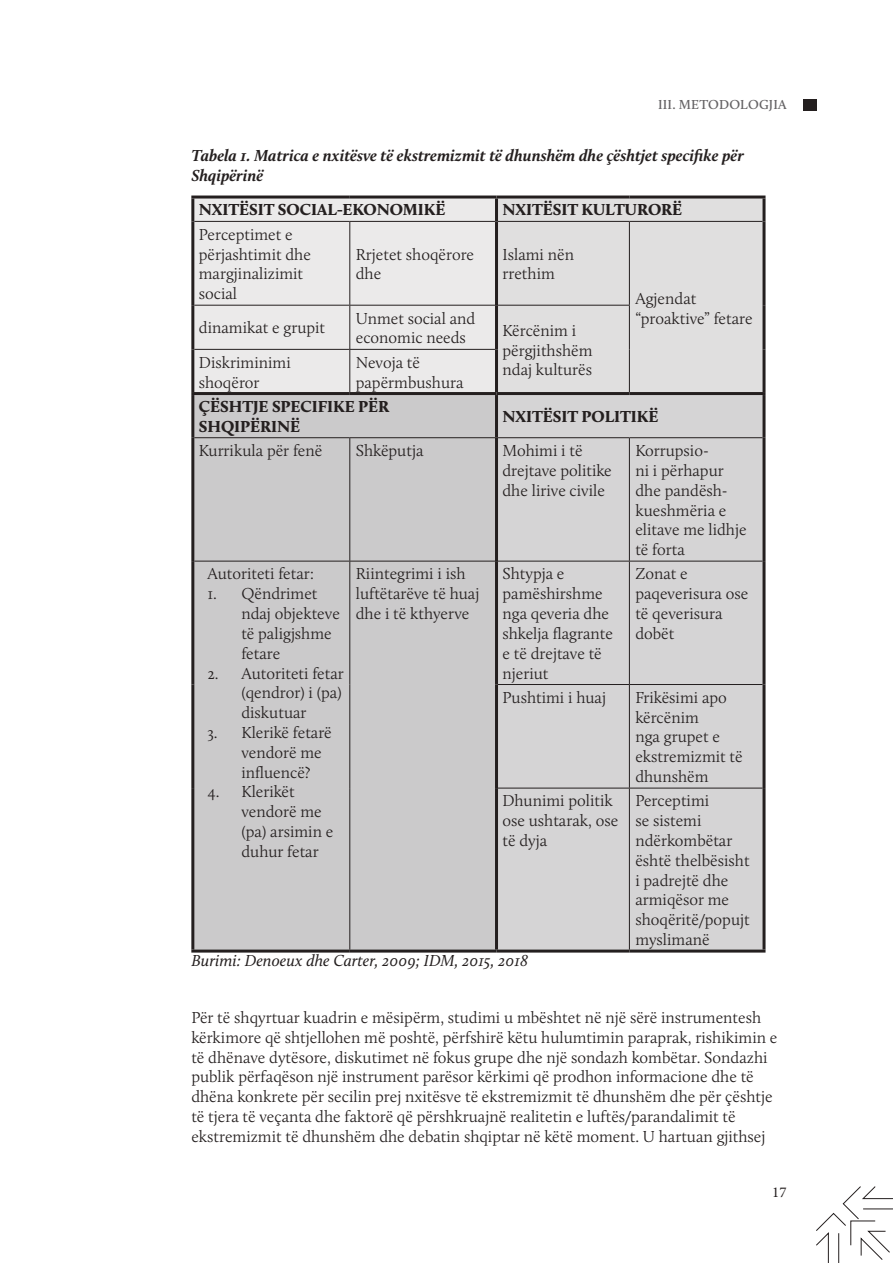
<style>
.page{position:relative;width:893px;height:1263px;background:#fff}
.page>*{position:absolute;margin:0;border:0;box-sizing:border-box;transform-origin:0 0}
.t1{font:300 16.5px/19.8px "Calluna";color:#241f1f}
.t2{font:900 16.5px/19.8px "Calluna";color:#241f1f}
.t3{font:italic 700 16.5px/19.8px "Calluna";color:#241f1f}
.t4{font:italic 16.5px "Calluna";color:#241f1f}
.t5{font:15px "Minion Pro";color:#241f1f}
.t6{font:600 13.5px "Calluna";letter-spacing:.015em;color:#656365}
</style>
<div class="page">
<svg style="left:816px;top:1186px;width:77px;height:77px"></svg>
<div style="left:803px;top:99px;width:14px;height:12px;background:#241f1f"></div>
<div style="left:194px;top:198px;width:301px;height:194px;background:#ebeaea"></div>
<div style="left:498px;top:198px;width:264px;height:194px;background:#e0dfdf"></div>
<div style="left:194px;top:395px;width:301px;height:554px;background:#cbcacb"></div>
<div style="left:498px;top:395px;width:264px;height:554px;background:#d5d4d5"></div>
<hr style="left:194px;top:221px;width:156px;height:1px;background:#241f1f">
<hr style="left:350px;top:221px;width:145px;height:1px;background:#241f1f">
<hr style="left:349px;top:222px;width:1px;height:83px;background:#241f1f">
<hr style="left:498px;top:221px;width:131px;height:1px;background:#241f1f">
<hr style="left:629px;top:221px;width:133px;height:1px;background:#241f1f">
<hr style="left:629px;top:222px;width:1px;height:83px;background:#241f1f">
<hr style="left:194px;top:305px;width:156px;height:1px;background:#241f1f">
<hr style="left:350px;top:305px;width:145px;height:1px;background:#241f1f">
<hr style="left:349px;top:306px;width:1px;height:43px;background:#241f1f">
<hr style="left:498px;top:305px;width:132px;height:1px;background:#241f1f">
<hr style="left:629px;top:306px;width:1px;height:43px;background:#241f1f">
<hr style="left:629px;top:349px;width:1px;height:43px;background:#241f1f">
<hr style="left:194px;top:349px;width:156px;height:1px;background:#241f1f">
<hr style="left:350px;top:349px;width:145px;height:1px;background:#241f1f">
<hr style="left:349px;top:350px;width:1px;height:42px;background:#241f1f">
<hr style="left:194px;top:437px;width:156px;height:1px;background:#241f1f">
<hr style="left:350px;top:437px;width:145px;height:1px;background:#241f1f">
<hr style="left:349px;top:438px;width:1px;height:123px;background:#241f1f">
<hr style="left:498px;top:437px;width:131px;height:1px;background:#241f1f">
<hr style="left:629px;top:437px;width:133px;height:1px;background:#241f1f">
<hr style="left:629px;top:438px;width:1px;height:123px;background:#241f1f">
<hr style="left:194px;top:561px;width:156px;height:1px;background:#241f1f">
<hr style="left:350px;top:561px;width:145px;height:1px;background:#241f1f">
<hr style="left:349px;top:561px;width:1px;height:123px;background:#241f1f">
<hr style="left:349px;top:684px;width:1px;height:104px;background:#241f1f">
<hr style="left:349px;top:788px;width:1px;height:161px;background:#241f1f">
<hr style="left:498px;top:561px;width:131px;height:1px;background:#241f1f">
<hr style="left:629px;top:561px;width:133px;height:1px;background:#241f1f">
<hr style="left:629px;top:561px;width:1px;height:123px;background:#241f1f">
<hr style="left:498px;top:684px;width:131px;height:1px;background:#241f1f">
<hr style="left:629px;top:684px;width:133px;height:1px;background:#241f1f">
<hr style="left:629px;top:685px;width:1px;height:103px;background:#241f1f">
<hr style="left:498px;top:788px;width:131px;height:1px;background:#241f1f">
<hr style="left:629px;top:788px;width:133px;height:1px;background:#241f1f">
<hr style="left:629px;top:788px;width:1px;height:161px;background:#241f1f">
<hr style="left:191px;top:195px;width:159px;height:3px;background:#241f1f">
<hr style="left:191px;top:198px;width:3px;height:23px;background:#241f1f">
<hr style="left:350px;top:195px;width:146px;height:3px;background:#241f1f">
<hr style="left:191px;top:221px;width:3px;height:84px;background:#241f1f">
<hr style="left:191px;top:305px;width:3px;height:44px;background:#241f1f">
<hr style="left:191px;top:349px;width:3px;height:43px;background:#241f1f">
<hr style="left:496px;top:195px;width:133px;height:3px;background:#241f1f">
<hr style="left:495px;top:198px;width:3px;height:23px;background:#241f1f">
<hr style="left:629px;top:195px;width:136px;height:3px;background:#241f1f">
<hr style="left:762px;top:198px;width:3px;height:23px;background:#241f1f">
<hr style="left:495px;top:221px;width:3px;height:84px;background:#241f1f">
<hr style="left:762px;top:221px;width:3px;height:84px;background:#241f1f">
<hr style="left:762px;top:305px;width:3px;height:44px;background:#241f1f">
<hr style="left:762px;top:349px;width:3px;height:43px;background:#241f1f">
<hr style="left:495px;top:305px;width:3px;height:44px;background:#241f1f">
<hr style="left:495px;top:349px;width:3px;height:43px;background:#241f1f">
<hr style="left:191px;top:392px;width:159px;height:3px;background:#241f1f">
<hr style="left:191px;top:395px;width:3px;height:43px;background:#241f1f">
<hr style="left:350px;top:392px;width:146px;height:3px;background:#241f1f">
<hr style="left:191px;top:438px;width:3px;height:123px;background:#241f1f">
<hr style="left:191px;top:561px;width:3px;height:123px;background:#241f1f">
<hr style="left:191px;top:684px;width:3px;height:104px;background:#241f1f">
<hr style="left:191px;top:788px;width:3px;height:161px;background:#241f1f">
<hr style="left:191px;top:949px;width:159px;height:3px;background:#241f1f">
<hr style="left:350px;top:949px;width:146px;height:3px;background:#241f1f">
<hr style="left:496px;top:392px;width:133px;height:3px;background:#241f1f">
<hr style="left:495px;top:395px;width:3px;height:43px;background:#241f1f">
<hr style="left:629px;top:392px;width:136px;height:3px;background:#241f1f">
<hr style="left:762px;top:395px;width:3px;height:43px;background:#241f1f">
<hr style="left:495px;top:438px;width:3px;height:123px;background:#241f1f">
<hr style="left:762px;top:438px;width:3px;height:123px;background:#241f1f">
<hr style="left:495px;top:561px;width:3px;height:123px;background:#241f1f">
<hr style="left:762px;top:561px;width:3px;height:123px;background:#241f1f">
<hr style="left:495px;top:684px;width:3px;height:104px;background:#241f1f">
<hr style="left:762px;top:684px;width:3px;height:104px;background:#241f1f">
<hr style="left:495px;top:788px;width:3px;height:161px;background:#241f1f">
<hr style="left:762px;top:788px;width:3px;height:161px;background:#241f1f">
<hr style="left:496px;top:949px;width:133px;height:3px;background:#241f1f">
<hr style="left:629px;top:949px;width:136px;height:3px;background:#241f1f">
<p class="t6" style="left:658px;top:96px;width:130px">III. METODOLOGJIA</p>
<p class="t3" style="left:191px;top:145px;width:554px">Tabela 1. Matrica e nxitësve të ekstremizmit të dhunshëm dhe çështjet specifike për<br>Shqipërinë</p>
<p class="t2" style="left:199px;top:200px;width:248px">NXITËSIT SOCIAL-EKONOMIKË</p>
<p class="t2" style="left:502px;top:200px;width:181px">NXITËSIT KULTURORË</p>
<p class="t1" style="left:199px;top:224px;width:114px">Perceptimet e përjashtimit dhe margjinalizimit social</p>
<p class="t1" style="left:356px;top:244px;width:120px">Rrjetet shoqërore dhe</p>
<p class="t1" style="left:502px;top:244px;width:73px">Islami nën rrethim</p>
<p class="t1" style="left:635px;top:288px;width:119px">Agjendat “proaktive” fetare</p>
<p class="t1" style="left:199px;top:318px;width:128px">dinamikat e grupit</p>
<p class="t1" style="left:356px;top:308px;width:121px">Unmet social and economic needs</p>
<p class="t1" style="left:502px;top:320px;width:92px">Kërcënim i përgjithshëm ndaj kulturës</p>
<p class="t1" style="left:199px;top:352px;width:93px">Diskriminimi shoqëror</p>
<p class="t1" style="left:356px;top:352px;width:109px">Nevoja të papërmbushura</p>
<p class="t2" style="left:199px;top:396px;width:192px">ÇËSHTJE SPECIFIKE PËR<br>SHQIPËRINË</p>
<p class="t2" style="left:502px;top:406px;width:157px">NXITËSIT POLITIKË</p>
<p class="t1" style="left:199px;top:440px;width:125px">Kurrikula për fenë</p>
<p class="t1" style="left:356px;top:440px;width:69px">Shkëputja</p>
<p class="t1" style="left:502px;top:440px;width:111px">Mohimi i të drejtave politike dhe lirive civile</p>
<p class="t1" style="left:635px;top:440px;width:113px">Korrupsio-<br>ni i përhapur dhe pandësh&shy;kueshmëria e elitave me lidhje të forta</p>
<p class="t1" style="left:207px;top:564px;width:108px">Autoriteti fetar:</p>
<p class="t1" style="left:241px;top:584px;width:100px;text-indent:-34px">1. Qëndrimet ndaj objekteve të paligjshme fetare</p>
<p class="t1" style="left:241px;top:663px;width:104px;text-align:justify;text-indent:-34px">2. Autoriteti fetar (qendror) i (pa) diskutuar</p>
<p class="t1" style="left:241px;top:722px;width:92px;text-indent:-34px">3. Klerikë fetarë vendorë me influencë?</p>
<p class="t1" style="left:241px;top:782px;width:93px;text-indent:-34px">4. Klerikët vendorë me (pa) arsimin e duhur fetar</p>
<p class="t1" style="left:356px;top:564px;width:125px">Riintegrimi i ish luftëtarëve të huaj dhe i të kthyerve</p>
<p class="t1" style="left:502px;top:564px;width:112px">Shtypja e pamëshirshme nga qeveria dhe shkelja flagrante e të drejtave të njeriut</p>
<p class="t1" style="left:635px;top:564px;width:114px">Zonat e paqeverisura ose të qeverisura dobët</p>
<p class="t1" style="left:502px;top:687px;width:105px">Pushtimi i huaj</p>
<p class="t1" style="left:635px;top:687px;width:109px">Frikësimi apo kërcënim<br>nga grupet e ekstremizmit të dhunshëm</p>
<p class="t1" style="left:502px;top:791px;width:117px">Dhunimi politik ose ushtarak, ose të dyja</p>
<p class="t1" style="left:635px;top:791px;width:116px">Perceptimi<br>se sistemi ndërkombëtar është thelbësisht i padrejtë dhe armiqësor me shoqëritë/popujt myslimanë</p>
<p class="t4" style="left:191px;top:951px;width:338px">Burimi: Denoeux dhe Carter, 2009; IDM, 2015, 2018</p>
<p class="t1" style="left:191px;top:1007px;width:588px">Për të shqyrtuar kuadrin e mësipërm, studimi u mbështet në një sërë instrumentesh kërkimore që shtjellohen më poshtë, përfshirë këtu hulumtimin paraprak, rishikimin e të dhënave dytësore, diskutimet në fokus grupe dhe një sondazh kombëtar. Sondazhi publik përfaqëson një instrument parësor kërkimi që prodhon informacione dhe të dhëna konkrete për secilin prej nxitësve të ekstremizmit të dhunshëm dhe për çështje të tjera të veçanta dhe faktorë që përshkruajnë realitetin e luftës/parandalimit të ekstremizmit të dhunshëm dhe debatin shqiptar në këtë moment. U hartuan gjithsej</p>
<p class="t5" style="left:772px;top:1182px;width:16px">17</p>
</div>
